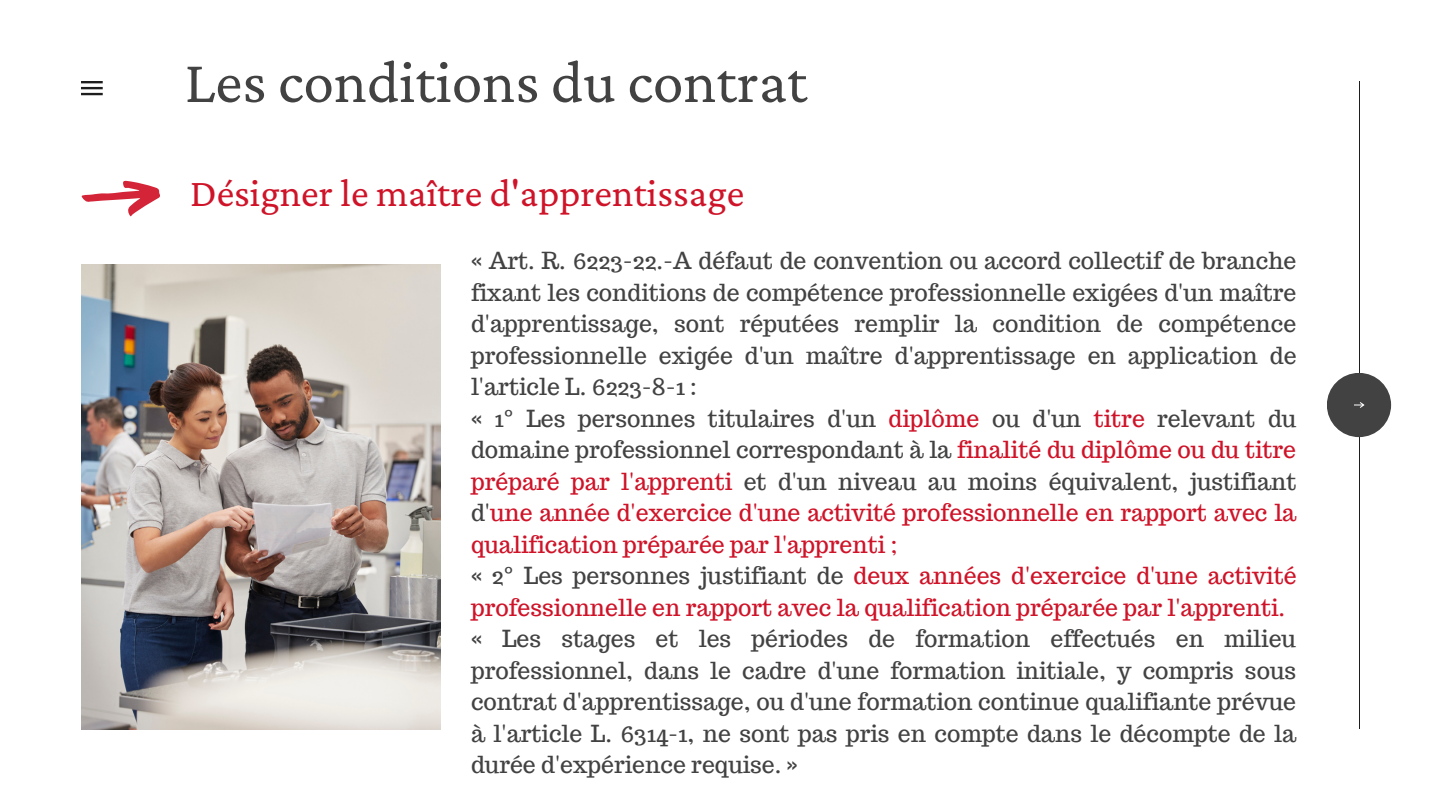
<style>
.page{position:relative;width:1440px;height:810px;background:#fff}
.page>*{position:absolute;margin:0;border:0;box-sizing:border-box;transform-origin:0 0}
.t1{font:61.5px "Crimson Pro";color:#424243}
.t2{font:40px "Crimson Pro";color:#cf1328}
.t3{font:23px/31.5px "Trocchi";color:#424243}
.s1{color:#cf1328}
</style>
<div class="page">
<hr style="left:1359px;top:81px;width:1px;height:648px;background:#1e1e1e">
<div style="left:1327px;top:373px;width:64px;height:64px;background:#424243;border-radius:50%"></div>
<svg style="left:1354px;top:402px;width:10px;height:6px"></svg>
<hr style="left:81px;top:93px;width:22px;height:2px;background:#1e1e1e">
<hr style="left:81px;top:87px;width:22px;height:2px;background:#1e1e1e">
<hr style="left:81px;top:81px;width:22px;height:2px;background:#1e1e1e">
<svg style="left:81px;top:181px;width:79px;height:36px"></svg>
<img style="left:81px;top:264px;width:360px;height:465px">
<h1 class="t1" style="left:185px;top:47px;width:624px">Les conditions du contrat</h1>
<h2 class="t2" style="left:190px;top:170px;width:556px">Désigner le maître d'apprentissage</h2>
<p class="t3" style="left:471px;top:245px;width:827px">« Art. R. 6223-22.-A défaut de convention ou accord collectif de branche fixant les conditions de compétence professionnelle exigées d'un maître d'apprentissage, sont réputées remplir la condition de compétence professionnelle exigée d'un maître d'apprentissage en application de l'article L. 6223-8-1 :<br>« 1° Les personnes titulaires d'un <span class="s1">diplôme</span> ou d'un <span class="s1">titre</span> relevant du domaine professionnel correspondant à la <span class="s1">finalité du diplôme ou du titre préparé par l'apprenti</span> et d'un niveau au moins équivalent, justifiant d'<span class="s1">une année d'exercice d'une activité professionnelle en rapport avec la qualification préparée par l'apprenti ;<br></span>« 2° Les personnes justifiant de <span class="s1">deux années d'exercice d'une activité professionnelle en rapport avec la qualification préparée par l'apprenti.</span></p>
<p class="t3" style="left:471px;top:623px;width:827px;text-align:justify">« Les stages et les périodes de formation effectués en milieu professionnel, dans le cadre d'une formation initiale, y compris sous contrat d'apprentissage, ou d'une formation continue qualifiante prévue à l'article L. 6314-1, ne sont pas pris en compte dans le décompte de la durée d'expérience requise. »</p>
</div>
